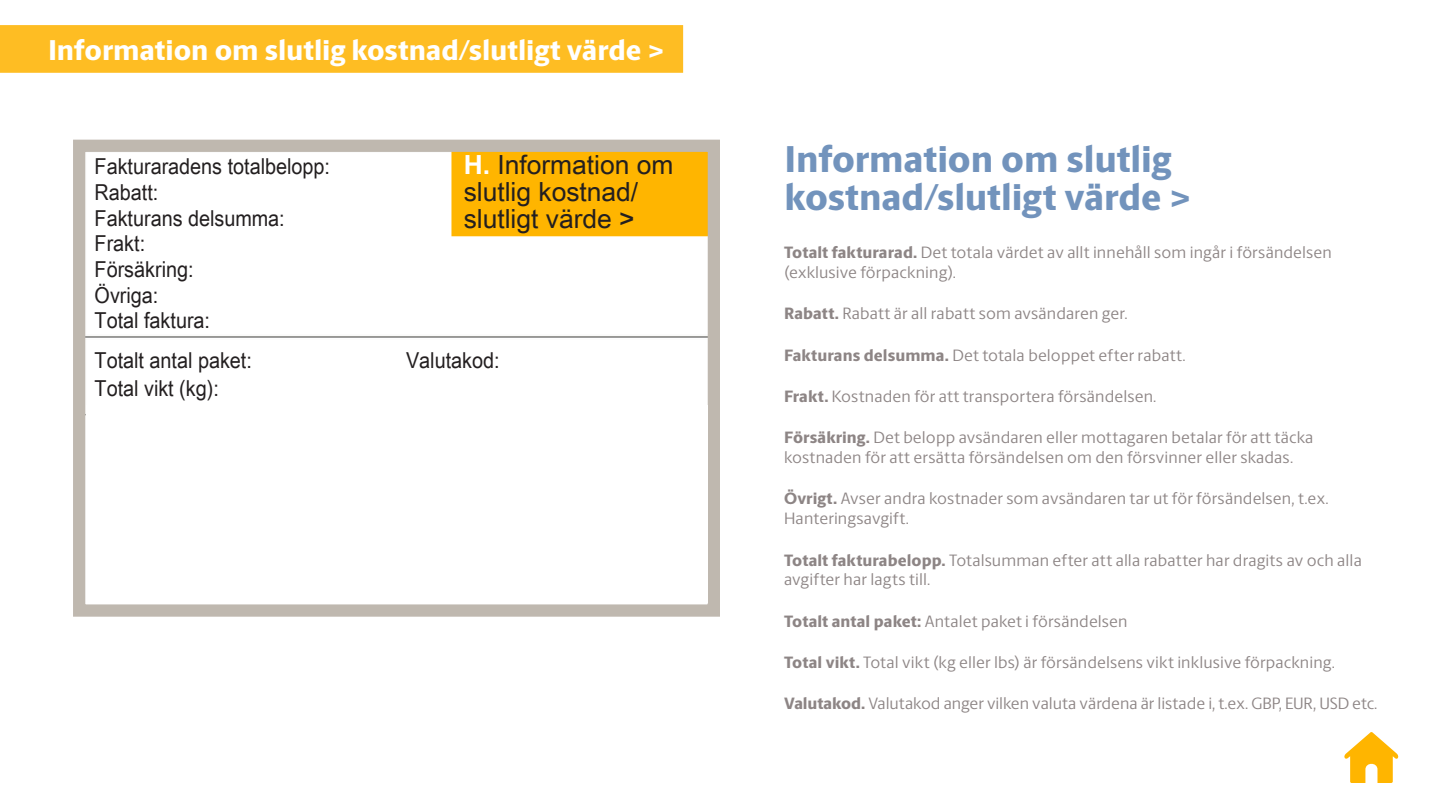
<style>
.page{position:relative;width:1440px;height:810px;background:#fff}
.page>*{position:absolute;margin:0;border:0;box-sizing:border-box;transform-origin:0 0}
.Large_Header{font:800 37.5px/37.5px "UPS Berlingske Sans";letter-spacing:-.005em;color:#7293bc}
.t1{font:800 28.8px "UPS Berlingske Sans";color:#fff}
.Nav_Volume_Header{font:26.4px/27px "Arial Unicode MS";color:#231f20}
.Nav_Volume_Header-2{font:22.05px "Arial Unicode MS";color:#231f20;scale:.9 1}
.Large_Header-2{font:16.5px/19.8px "UPS Berlingske Sans";letter-spacing:.005em;color:#8d8585}
.s1{font-weight:700;color:#fff}
.s2{font-weight:800}
</style>
<div class="page">
<div style="left:0;top:25px;width:683px;height:48px;background:#febd23"></div>
<img style="left:86px;top:153px;width:621px;height:185px">
<div style="left:73px;top:140px;width:647px;height:477px;border:12px solid #bfb8af"></div>
<svg style="left:1344px;top:732px;width:55px;height:51px"></svg>
<div style="left:457px;top:155px;width:234px;height:80px;background:#ffb500"></div>
<div style="left:88px;top:154px;width:359px;height:25px;background:#fff"></div>
<div style="left:88px;top:180px;width:359px;height:25px;background:#fff"></div>
<div style="left:88px;top:205px;width:359px;height:25px;background:#fff"></div>
<div style="left:88px;top:231px;width:359px;height:25px;background:#fff"></div>
<div style="left:88px;top:257px;width:359px;height:25px;background:#fff"></div>
<div style="left:88px;top:282px;width:359px;height:25px;background:#fff"></div>
<div style="left:88px;top:308px;width:359px;height:25px;background:#fff"></div>
<p class="t1" style="left:48px;top:29px;width:618px">Information om slutlig kostnad/slutligt värde &gt;</p>
<p class="Nav_Volume_Header" style="left:464px;top:150px;width:211px"><span class="s1">H.</span> Information om slutlig kostnad/ slutligt värde &gt;</p>
<p class="Nav_Volume_Header-2" style="left:95px;top:151px;width:263px">Fakturaradens totalbelopp:</p>
<p class="Nav_Volume_Header-2" style="left:95px;top:176px;width:72px">Rabatt:</p>
<p class="Nav_Volume_Header-2" style="left:95px;top:202px;width:213px">Fakturans delsumma:</p>
<p class="Nav_Volume_Header-2" style="left:95px;top:228px;width:58px">Frakt:</p>
<p class="Nav_Volume_Header-2" style="left:95px;top:253px;width:111px">Försäkring:</p>
<p class="Nav_Volume_Header-2" style="left:95px;top:279px;width:72px">Övriga:</p>
<p class="Nav_Volume_Header-2" style="left:95px;top:305px;width:130px">Total faktura:</p>
<p class="Nav_Volume_Header-2" style="left:95px;top:344px;width:176px">Totalt antal paket:</p>
<p class="Nav_Volume_Header-2" style="left:406px;top:344px;width:105px">Valutakod:</p>
<p class="Nav_Volume_Header-2" style="left:95px;top:372px;width:139px">Total vikt (kg):</p>
<p class="Large_Header" style="left:784px;top:140px;width:409px">Information om slutlig kostnad/slutligt värde &gt;</p>
<p class="Large_Header-2" style="left:784px;top:242px;width:549px"><span class="s2">Totalt fakturarad.</span> Det totala värdet av allt innehåll som ingår i försändelsen (exklusive förpackning).</p>
<p class="Large_Header-2" style="left:784px;top:303px;width:345px"><span class="s2">Rabatt.</span> Rabatt är all rabatt som avsändaren ger.</p>
<p class="Large_Header-2" style="left:784px;top:344px;width:403px"><span class="s2">Fakturans delsumma.</span> Det totala beloppet efter rabatt.</p>
<p class="Large_Header-2" style="left:784px;top:386px;width:374px"><span class="s2">Frakt.</span> Kostnaden för att transportera försändelsen.</p>
<p class="Large_Header-2" style="left:784px;top:427px;width:531px"><span class="s2">Försäkring.</span> Det belopp avsändaren eller mottagaren betalar för att täcka kostnaden för att ersätta försändelsen om den försvinner eller skadas.</p>
<p class="Large_Header-2" style="left:784px;top:488px;width:546px"><span class="s2">Övrigt.</span> Avser andra kostnader som avsändaren tar ut för försändelsen, t.ex.<br>Hanteringsavgift.</p>
<p class="Large_Header-2" style="left:784px;top:549px;width:579px"><span class="s2">Totalt fakturabelopp.</span> Totalsumman efter att alla rabatter har dragits av och alla avgifter har lagts till.</p>
<p class="Large_Header-2" style="left:784px;top:610px;width:345px"><span class="s2">Totalt antal paket:</span> Antalet paket i försändelsen</p>
<p class="Large_Header-2" style="left:784px;top:652px;width:552px"><span class="s2">Total vikt.</span> Total vikt (kg eller lbs) är försändelsens vikt inklusive förpackning.</p>
<p class="Large_Header-2" style="left:784px;top:693px;width:595px"><span class="s2">Valutakod.</span> Valutakod anger vilken valuta värdena är listade i, t.ex. GBP, EUR, USD etc.</p>
</div>
